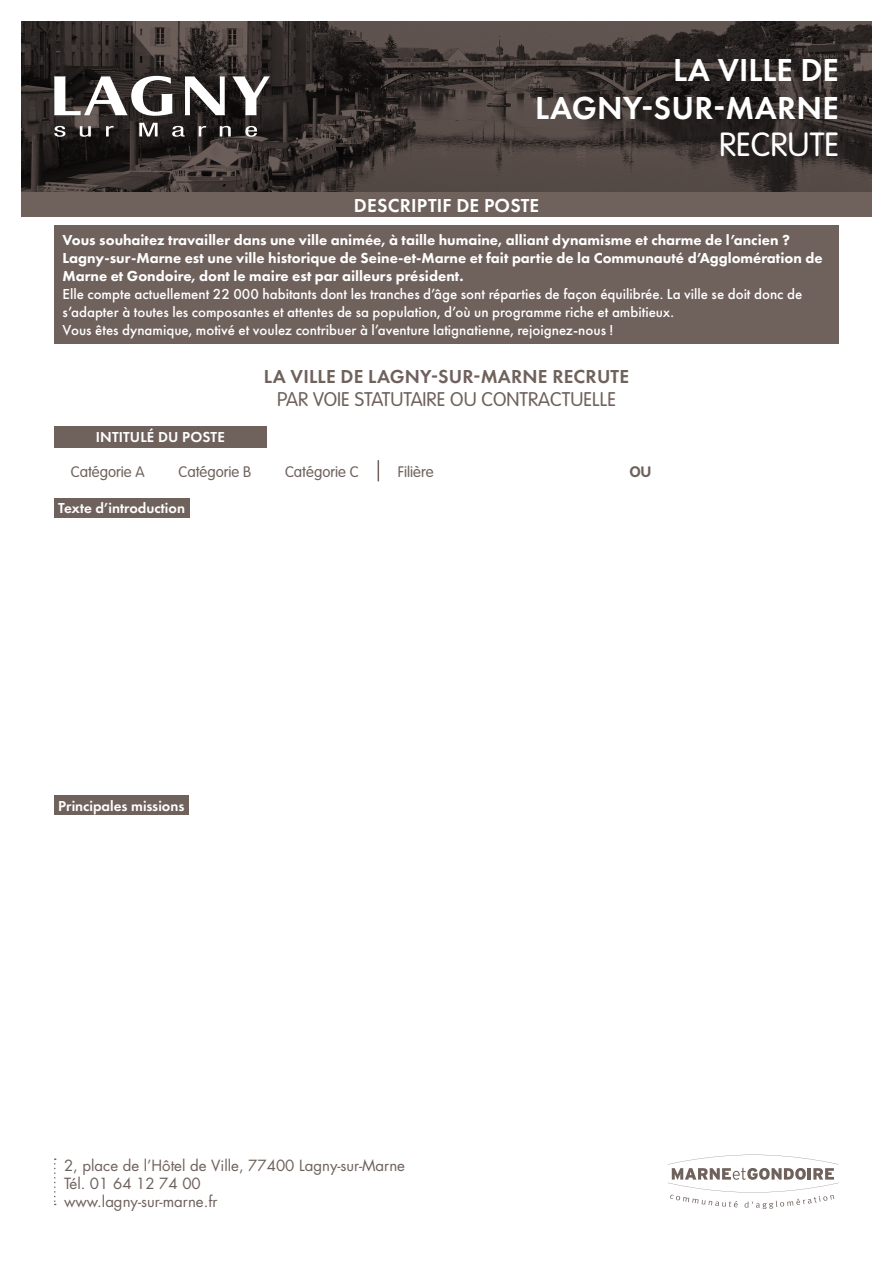
<style>
.page{position:relative;width:893px;height:1263px;background:#fff}
.page>*{position:absolute;margin:0;border:0;box-sizing:border-box;transform-origin:0 0}
.t1{font:600 33px/37.5px "Futura PT";letter-spacing:.01em;color:#fff;text-align:right}
.t2{font:300 33px "VAG Rounded Std";color:#fff}
.t3{font:300 19.5px "VAG Rounded Std";color:#6f615c}
.t4{font:600 19.5px "Futura PT";letter-spacing:.01em;color:#6f615c}
.t5{font:600 19.5px "Futura PT";letter-spacing:.01em;color:#fff}
.t6{font:500 15px/18px "Futura PT";color:#fff}
.t7{font:800 15px/18px "Futura PT";color:#fff}
.t8{font:15px/18px "Futura Std";color:#6f615c}
.t9{font:600 15px "Futura PT";color:#fff}
.t10{font:300 15px "VAG Rounded Std";color:#6f615c}
.t11{font:700 15px "VAG Rounded Std";color:#6f615c}
</style>
<div class="page">
<div style="left:21px;top:191px;width:851px;height:26px;background:#6f615c"></div>
<div style="left:54px;top:225px;width:785px;height:119px;background:#6f615c"></div>
<div style="left:54px;top:497px;width:135px;height:20px;background:#6f615c"></div>
<div style="left:54px;top:795px;width:135px;height:20px;background:#6f615c"></div>
<div style="left:54px;top:426px;width:213px;height:21px;background:#6f615c"></div>
<img style="left:21px;top:21px;width:851px;height:170px">
<svg style="left:54px;top:126px;width:11px;height:11px"></svg>
<svg style="left:80px;top:126px;width:11px;height:11px"></svg>
<svg style="left:106px;top:126px;width:8px;height:10px"></svg>
<svg style="left:139px;top:123px;width:19px;height:13px"></svg>
<svg style="left:172px;top:126px;width:13px;height:11px"></svg>
<svg style="left:199px;top:126px;width:7px;height:10px"></svg>
<svg style="left:220px;top:126px;width:11px;height:10px"></svg>
<svg style="left:245px;top:126px;width:12px;height:11px"></svg>
<svg style="left:54px;top:76px;width:119px;height:40px"></svg>
<svg style="left:185px;top:76px;width:40px;height:39px"></svg>
<svg style="left:232px;top:76px;width:38px;height:39px"></svg>
<svg style="left:54px;top:1158px;width:2px;height:47px"></svg>
<svg style="left:668px;top:1155px;width:171px;height:54px"></svg>
<svg style="left:378px;top:460px;width:1px;height:21px"></svg>
<h1 class="t1" style="left:535px;top:51px;width:305px">LA VILLE DE<br>LAGNY-SUR-MARNE</h1>
<h1 class="t2" style="left:719px;top:126px;width:121px">RECRUTE</h1>
<h2 class="t5" style="left:354px;top:193px;width:187px">DESCRIPTIF DE POSTE</h2>
<p class="t7" style="left:63px;top:231px;width:762px">Vous souhaitez travailler dans une ville animée, à taille humaine, alliant dynamisme et charme de l’ancien ?<br>Lagny-sur-Marne est une ville historique de Seine-et-Marne et fait partie de la Communauté d’Agglomération de<br>Marne et Gondoire, dont le maire est par ailleurs président.</p>
<p class="t6" style="left:63px;top:285px;width:741px">Elle compte actuellement 22 000 habitants dont les tranches d’âge sont réparties de façon équilibrée. La ville se doit donc de s’adapter à toutes les composantes et attentes de sa population, d’où un programme riche et ambitieux.<br>Vous êtes dynamique, motivé et voulez contribuer à l’aventure latignatienne, rejoignez-nous !</p>
<p class="t9" style="left:96px;top:427px;width:130px">INTITULÉ DU POSTE</p>
<h2 class="t4" style="left:264px;top:364px;width:367px">LA VILLE DE LAGNY-SUR-MARNE RECRUTE</h2>
<h2 class="t3" style="left:277px;top:388px;width:340px">PAR VOIE STATUTAIRE OU CONTRACTUELLE</h2>
<p class="t10" style="left:71px;top:463px;width:75px">Catégorie A</p>
<p class="t10" style="left:179px;top:463px;width:74px">Catégorie B</p>
<p class="t10" style="left:285px;top:463px;width:75px">Catégorie C</p>
<p class="t10" style="left:398px;top:463px;width:37px">Filière</p>
<p class="t11" style="left:630px;top:462px;width:23px">OU</p>
<p class="t9" style="left:58px;top:499px;width:128px">Texte d’introduction</p>
<p class="t9" style="left:58px;top:796px;width:128px">Principales missions</p>
<p class="t8" style="left:64px;top:1156px;width:343px">2, place de l’Hôtel de Ville, 77400 Lagny-sur-Marne<br>Tél. 01 64 12 74 00<br>www.lagny-sur-marne.fr</p>
</div>
